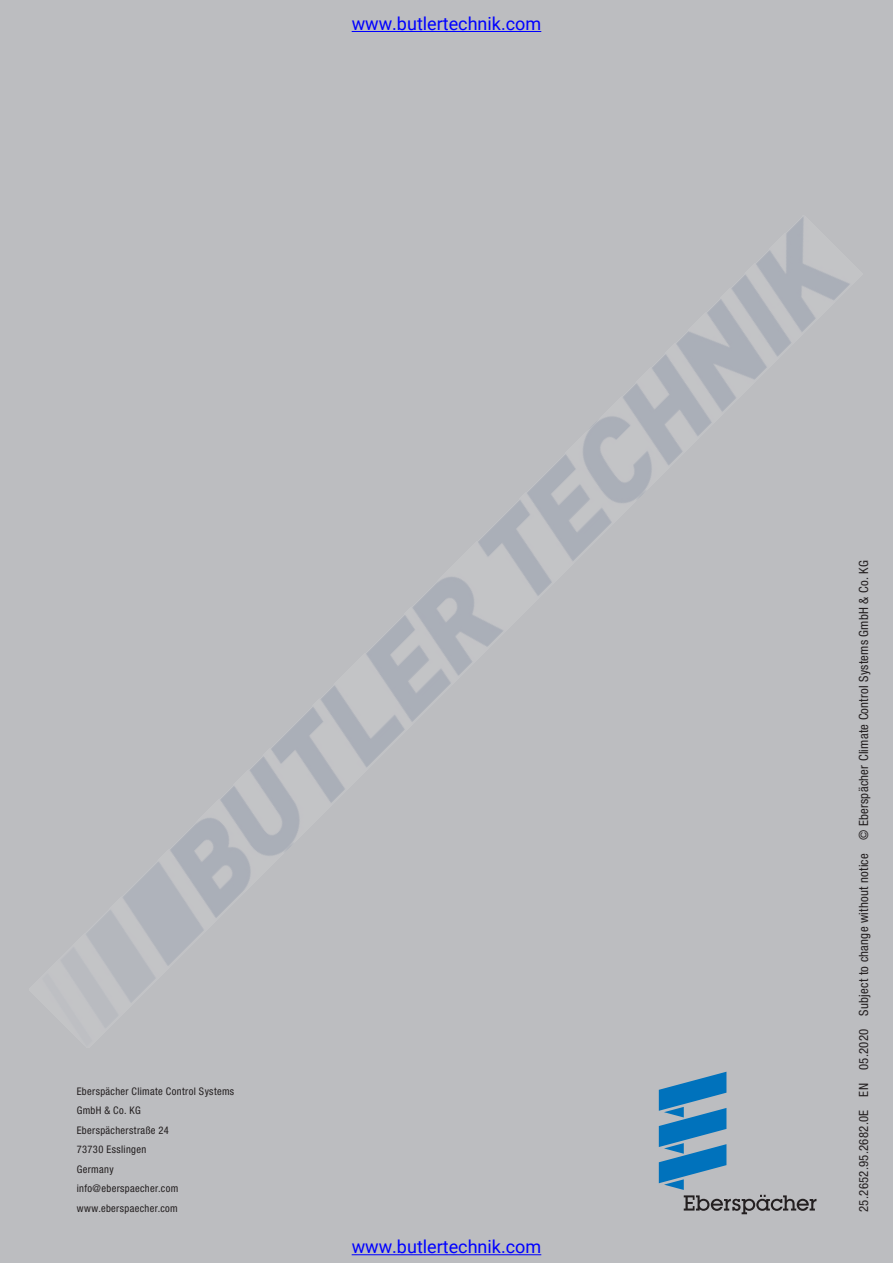
<style>
.page{position:relative;width:893px;height:1263px;background:#bcbdc0}
.page>*{position:absolute;margin:0;border:0;box-sizing:border-box;transform-origin:0 0}
.t1{font:18px "Roboto";color:#00f}
.t2{font:condensed 12.75px "Helvetica Neue LTW1 G";letter-spacing:.02em;color:#231f20}
.t3{font:condensed 10.5px/19.5px "Helvetica Neue LTW1 G";letter-spacing:.035em;color:#231f20}
</style>
<div class="page">
<svg style="left:659px;top:1072px;width:157px;height:142px"></svg>
<hr style="left:352px;top:31px;width:189px;height:1px;background:#00f">
<hr style="left:352px;top:1254px;width:189px;height:1px;background:#00f">
<h1 class="t1" style="left:352px;top:11px;width:191px">www.butlertechnik.com</h1>
<p class="t3" style="left:77px;top:1082px;width:159px">Eberspächer Climate Control Systems<br>GmbH &amp; Co. KG<br>Eberspächerstraße 24<br>73730 Esslingen<br>Germany<br>info@eberspaecher.com www.eberspaecher.com</p>
<h1 class="t1" style="left:352px;top:1234px;width:191px">www.butlertechnik.com</h1>
<p class="t2" style="left:859px;top:1212px;width:653px;rotate:-90deg">25.2652.95.2682.0E EN 05.2020 Subject to change without notice © Eberspächer Climate Control Systems GmbH &amp; Co. KG</p>
</div>
